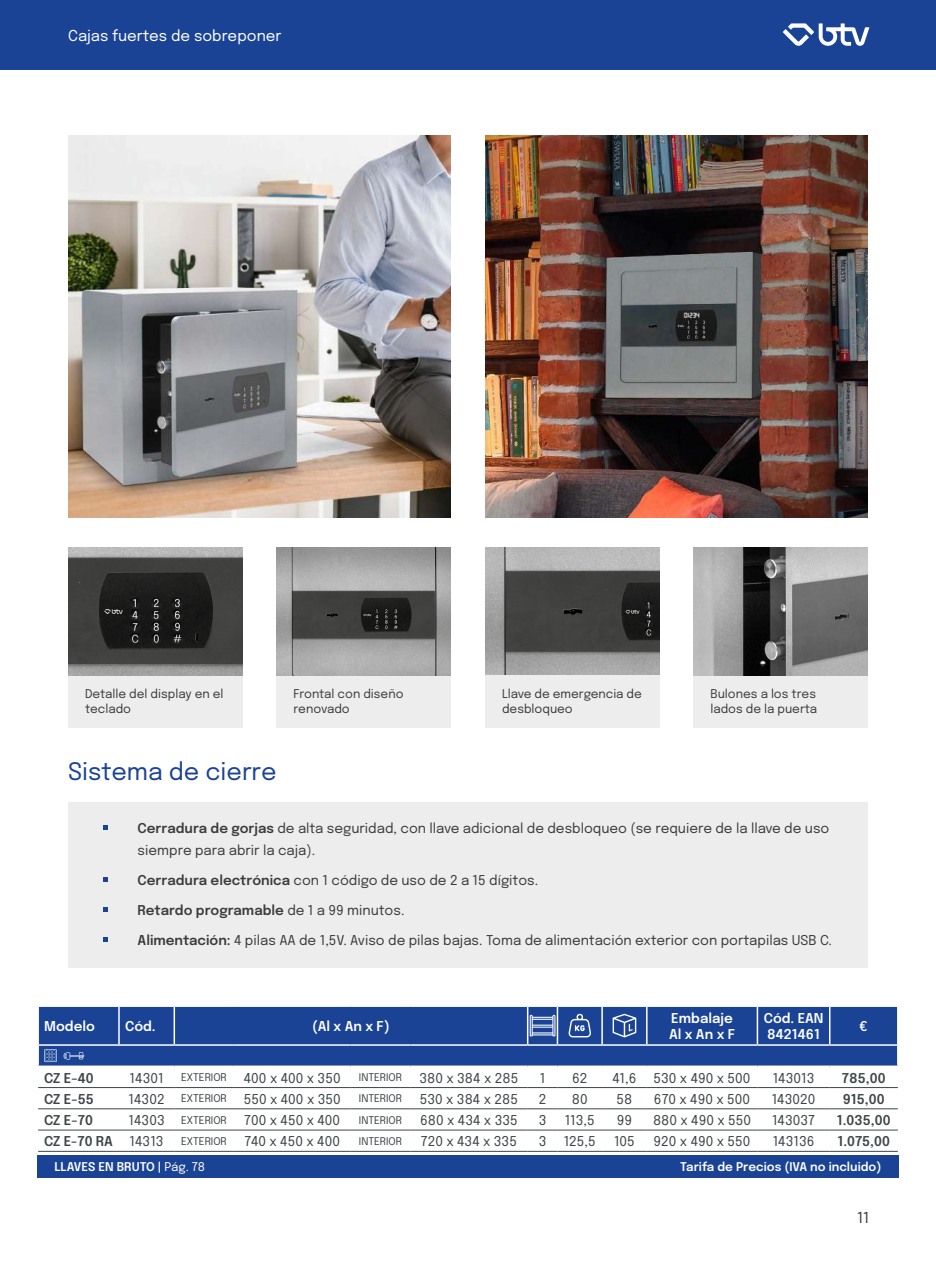
<style>
.page{position:relative;width:936px;height:1263px;background:#fff}
.page>*{position:absolute;margin:0;border:0;box-sizing:border-box;transform-origin:0 0}
.t1{font:24px "Epilogue";color:#1a4395}
.t2{font:15px "Epilogue";color:#fff}
.t3{font:15px "Epilogue";color:#3c3c3b}
.t4{font:13.5px/22.5px "Epilogue";color:#3c3c3b}
.t5{font:13.5px "Epilogue";color:#3d4548}
.t6{font:600 13.5px "Epilogue";color:#3d4548}
.t7{font:600 13.5px/16.2px "Epilogue";color:#fff}
.t8{font:600 13.5px "Epilogue";color:#3c3c3b}
.t9{font:12px/15px "Epilogue";color:#3c3c3b}
.t10{font:600 12px "Epilogue";color:#fff}
.t11{font:10.5px "Epilogue";color:#3d4548}
.s1{font-weight:600}
.s2{font-weight:400}
.s3{font-size:10.5px}
.s4{font-size:13.5px}
</style>
<div class="page">
<div style="left:0;top:0;width:935px;height:69px;background:#1a4395"></div>
<svg style="left:783px;top:23px;width:86px;height:23px"></svg>
<hr style="left:38px;top:1087px;width:81px;height:1px;background:#3d4548">
<hr style="left:119px;top:1087px;width:55px;height:1px;background:#3d4548">
<hr style="left:174px;top:1087px;width:60px;height:1px;background:#3d4548">
<hr style="left:234px;top:1087px;width:116px;height:1px;background:#3d4548">
<hr style="left:350px;top:1087px;width:60px;height:1px;background:#3d4548">
<hr style="left:410px;top:1087px;width:117px;height:1px;background:#3d4548">
<hr style="left:527px;top:1087px;width:30px;height:1px;background:#3d4548">
<hr style="left:557px;top:1087px;width:45px;height:1px;background:#3d4548">
<hr style="left:602px;top:1087px;width:44px;height:1px;background:#3d4548">
<hr style="left:646px;top:1087px;width:111px;height:1px;background:#3d4548">
<hr style="left:757px;top:1087px;width:72px;height:1px;background:#3d4548">
<hr style="left:829px;top:1087px;width:68px;height:1px;background:#3d4548">
<hr style="left:38px;top:1108px;width:81px;height:1px;background:#3d4548">
<hr style="left:119px;top:1108px;width:55px;height:1px;background:#3d4548">
<hr style="left:174px;top:1108px;width:60px;height:1px;background:#3d4548">
<hr style="left:234px;top:1108px;width:116px;height:1px;background:#3d4548">
<hr style="left:350px;top:1108px;width:60px;height:1px;background:#3d4548">
<hr style="left:410px;top:1108px;width:117px;height:1px;background:#3d4548">
<hr style="left:527px;top:1108px;width:30px;height:1px;background:#3d4548">
<hr style="left:557px;top:1108px;width:45px;height:1px;background:#3d4548">
<hr style="left:602px;top:1108px;width:44px;height:1px;background:#3d4548">
<hr style="left:646px;top:1108px;width:111px;height:1px;background:#3d4548">
<hr style="left:757px;top:1108px;width:72px;height:1px;background:#3d4548">
<hr style="left:829px;top:1108px;width:68px;height:1px;background:#3d4548">
<hr style="left:38px;top:1130px;width:81px;height:1px;background:#3d4548">
<hr style="left:119px;top:1130px;width:55px;height:1px;background:#3d4548">
<hr style="left:174px;top:1130px;width:60px;height:1px;background:#3d4548">
<hr style="left:234px;top:1130px;width:116px;height:1px;background:#3d4548">
<hr style="left:350px;top:1130px;width:60px;height:1px;background:#3d4548">
<hr style="left:410px;top:1130px;width:117px;height:1px;background:#3d4548">
<hr style="left:527px;top:1130px;width:30px;height:1px;background:#3d4548">
<hr style="left:557px;top:1130px;width:45px;height:1px;background:#3d4548">
<hr style="left:602px;top:1130px;width:44px;height:1px;background:#3d4548">
<hr style="left:646px;top:1130px;width:111px;height:1px;background:#3d4548">
<hr style="left:757px;top:1130px;width:72px;height:1px;background:#3d4548">
<hr style="left:829px;top:1130px;width:68px;height:1px;background:#3d4548">
<hr style="left:38px;top:1151px;width:81px;height:1px;background:#3d4548">
<hr style="left:119px;top:1151px;width:55px;height:1px;background:#3d4548">
<hr style="left:174px;top:1151px;width:60px;height:1px;background:#3d4548">
<hr style="left:234px;top:1151px;width:116px;height:1px;background:#3d4548">
<hr style="left:350px;top:1151px;width:60px;height:1px;background:#3d4548">
<hr style="left:410px;top:1151px;width:117px;height:1px;background:#3d4548">
<hr style="left:527px;top:1151px;width:30px;height:1px;background:#3d4548">
<hr style="left:557px;top:1151px;width:45px;height:1px;background:#3d4548">
<hr style="left:602px;top:1151px;width:44px;height:1px;background:#3d4548">
<hr style="left:646px;top:1151px;width:111px;height:1px;background:#3d4548">
<hr style="left:757px;top:1151px;width:72px;height:1px;background:#3d4548">
<hr style="left:829px;top:1151px;width:68px;height:1px;background:#3d4548">
<svg style="left:38px;top:1006px;width:860px;height:59px;background:#2a509c"></svg>
<img style="left:68px;top:135px;width:383px;height:383px">
<img style="left:485px;top:135px;width:382px;height:383px">
<div style="left:68px;top:803px;width:799px;height:165px;background:#ededed"></div>
<svg style="left:103px;top:908px;width:5px;height:4px"></svg>
<svg style="left:103px;top:878px;width:5px;height:4px"></svg>
<svg style="left:103px;top:825px;width:5px;height:4px"></svg>
<svg style="left:103px;top:938px;width:5px;height:4px"></svg>
<div style="left:276px;top:675px;width:175px;height:53px;background:#ededed"></div>
<div style="left:693px;top:675px;width:174px;height:53px;background:#ededed"></div>
<img style="left:276px;top:548px;width:175px;height:127px">
<img style="left:485px;top:548px;width:174px;height:127px">
<div style="left:68px;top:675px;width:174px;height:53px;background:#ededed"></div>
<div style="left:485px;top:675px;width:174px;height:53px;background:#ededed"></div>
<img style="left:68px;top:548px;width:174px;height:127px">
<img style="left:693px;top:548px;width:174px;height:127px">
<div style="left:37px;top:1155px;width:861px;height:23px;background:#1a4395"></div>
<p class="t2" style="left:68px;top:25px;width:215px">Cajas fuertes de sobreponer</p>
<p class="t9" style="left:85px;top:685px;width:140px">Detalle del display en el teclado</p>
<p class="t9" style="left:502px;top:685px;width:141px">Llave de emergencia de desbloqueo</p>
<p class="t9" style="left:710px;top:685px;width:108px">Bulones a los tres lados de la puerta</p>
<p class="t9" style="left:293px;top:685px;width:111px">Frontal con diseño renovado</p>
<h1 class="t1" style="left:68px;top:755px;width:210px">Sistema de cierre</h1>
<p class="t4" style="left:137px;top:816px;width:693px"><span class="s1">Cerradura de gorjas</span> de alta seguridad, con llave adicional de desbloqueo (se requiere de la llave de uso siempre para abrir la caja).</p>
<p class="t4" style="left:137px;top:868px;width:402px"><span class="s1">Cerradura electrónica</span> con 1 código de uso de 2 a 15 dígitos.</p>
<p class="t8" style="left:137px;top:900px;width:268px">Retardo programable <span class="s2">de 1 a 99 minutos.</span></p>
<p class="t4" style="left:137px;top:928px;width:695px"><span class="s1">Alimentación:</span> 4 pilas AA de 1,5V. Aviso de pilas bajas. Toma de alimentación exterior con portapilas USB C.</p>
<p class="t7" style="left:44px;top:1017px;width:52px">Modelo</p>
<p class="t7" style="left:125px;top:1017px;width:32px">Cód.</p>
<p class="t7" style="left:312px;top:1017px;width:79px">(Al x An x F)</p>
<p class="t7" style="left:669px;top:1009px;width:68px">Embalaje<br>Al x An x F</p>
<p class="t7" style="left:763px;top:1009px;width:61px">Cód. EAN<br>8421461</p>
<p class="t7" style="left:859px;top:1017px;width:10px">€</p>
<p class="t6" style="left:44px;top:1068px;width:51px">CZ E-40</p>
<p class="t5" style="left:130px;top:1068px;width:35px">14301</p>
<p class="t11" style="left:181px;top:1070px;width:47px">EXTERIOR</p>
<p class="t5" style="left:244px;top:1068px;width:98px">400 x 400 x 350</p>
<p class="t11" style="left:359px;top:1070px;width:45px">INTERIOR</p>
<p class="t5" style="left:419px;top:1068px;width:100px">380 x 384 x 285</p>
<p class="t5" style="left:539px;top:1068px;width:7px">1</p>
<p class="t5" style="left:572px;top:1068px;width:17px">62</p>
<p class="t5" style="left:612px;top:1068px;width:26px">41,6</p>
<p class="t5" style="left:653px;top:1068px;width:98px">530 x 490 x 500</p>
<p class="t5" style="left:772px;top:1068px;width:43px">143013</p>
<p class="t6" style="left:841px;top:1068px;width:45px">785,00</p>
<p class="t6" style="left:44px;top:1089px;width:51px">CZ E-55</p>
<p class="t5" style="left:129px;top:1089px;width:214px">14302 <span class="s3">EXTERIOR</span> 550 x 400 x 350</p>
<p class="t11" style="left:359px;top:1091px;width:45px">INTERIOR</p>
<p class="t5" style="left:420px;top:1089px;width:100px">530 x 384 x 285</p>
<p class="t5" style="left:538px;top:1089px;width:9px">2</p>
<p class="t5" style="left:572px;top:1089px;width:17px">80</p>
<p class="t5" style="left:616px;top:1089px;width:17px">58</p>
<p class="t5" style="left:654px;top:1089px;width:98px">670 x 490 x 500</p>
<p class="t5" style="left:771px;top:1089px;width:45px">143020</p>
<p class="t6" style="left:842px;top:1089px;width:43px">915,00</p>
<p class="t6" style="left:44px;top:1110px;width:50px">CZ E-70</p>
<p class="t11" style="left:128px;top:1112px;width:100px"><span class="s4">14303</span> EXTERIOR</p>
<p class="t5" style="left:244px;top:1110px;width:97px">700 x 450 x 400</p>
<p class="t11" style="left:359px;top:1112px;width:45px">INTERIOR</p>
<p class="t5" style="left:420px;top:1110px;width:99px">680 x 434 x 335</p>
<p class="t5" style="left:538px;top:1110px;width:9px">3</p>
<p class="t5" style="left:564px;top:1110px;width:32px">113,5</p>
<p class="t5" style="left:616px;top:1110px;width:17px">99</p>
<p class="t5" style="left:653px;top:1110px;width:100px">880 x 490 x 550</p>
<p class="t5" style="left:772px;top:1110px;width:44px">143037</p>
<p class="t6" style="left:836px;top:1110px;width:55px">1.035,00</p>
<p class="t6" style="left:44px;top:1131px;width:121px">CZ E-70 RA <span class="s2">14313</span></p>
<p class="t11" style="left:181px;top:1134px;width:47px">EXTERIOR</p>
<p class="t5" style="left:244px;top:1132px;width:97px">740 x 450 x 400</p>
<p class="t11" style="left:359px;top:1134px;width:45px">INTERIOR</p>
<p class="t5" style="left:421px;top:1132px;width:98px">720 x 434 x 335</p>
<p class="t5" style="left:538px;top:1132px;width:9px">3</p>
<p class="t5" style="left:563px;top:1132px;width:34px">125,5</p>
<p class="t5" style="left:614px;top:1132px;width:22px">105</p>
<p class="t5" style="left:653px;top:1132px;width:98px">920 x 490 x 550</p>
<p class="t5" style="left:772px;top:1132px;width:43px">143136</p>
<p class="t6" style="left:837px;top:1131px;width:54px">1.075,00</p>
<p class="t10" style="left:54px;top:1158px;width:152px">LLAVES EN BRUTO | <span class="s2">Pág. 78</span></p>
<p class="t10" style="left:680px;top:1158px;width:203px">Tarifa de Precios (IVA no incluido)</p>
<p class="t3" style="left:856px;top:1207px;width:14px">11</p>
</div>
